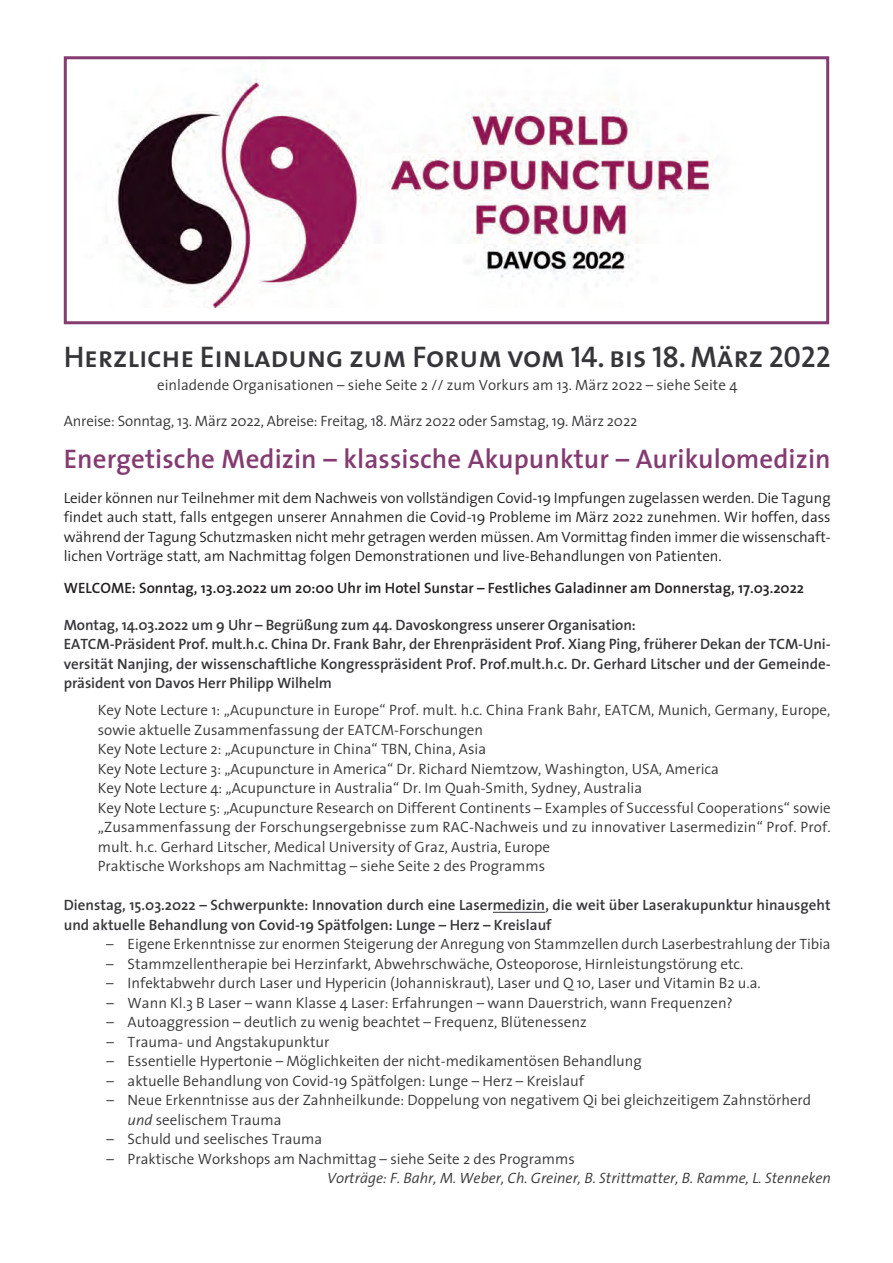
<style>
.page{position:relative;width:893px;height:1263px;background:#fff}
.page>*{position:absolute;margin:0;border:0;box-sizing:border-box;transform-origin:0 0}
.t1{font:30px "The Sans Semi Bold Caps";letter-spacing:-.01em;color:#363539}
.t2{font:600 27px "The Sans";letter-spacing:.005em;color:#843b72}
.t3{font:300 15px/19.5px "The Sans";color:#363539}
.t4{font:600 15px/19.5px "The Sans";color:#363539}
.t5{font:300 15px/19.5px "The Sans";color:#231f20;text-align:justify}
.t6{font:600 15px "The Sans";color:#231f20}
.t7{font:italic 300 15px "The Sans";color:#363539}
.s1{font-style:italic}
</style>
<div class="page">
<img style="left:114px;top:76px;width:602px;height:231px">
<div style="left:64px;top:56px;width:765px;height:268px;border:3px solid #843b72"></div>
<hr style="left:493px;top:912px;width:52px;height:1px;background:#363539">
<h1 class="t1" style="left:64px;top:347px;width:768px">Herzliche Einladung zum Forum vom 14. bis 18. März 2022</h1>
<p class="t3" style="left:157px;top:377px;width:582px">einladende Organisationen – siehe Seite 2 // zum Vorkurs am 13. März 2022 – siehe Seite 4</p>
<p class="t3" style="left:64px;top:413px;width:575px">Anreise: Sonntag, 13. März 2022, Abreise: Freitag, 18. März 2022 oder Samstag, 19. März 2022</p>
<h2 class="t2" style="left:64px;top:449px;width:768px">Energetische Medizin – klassische Akupunktur – Aurikulomedizin</h2>
<p class="t5" style="left:64px;top:490px;width:768px">Leider können nur Teilnehmer mit dem Nachweis von vollständigen Covid-19 Impfungen zugelassen werden. Die Tagung findet auch statt, falls entgegen unserer Annahmen die Covid-19 Probleme im März 2022 zunehmen. Wir hoffen, dass während der Tagung Schutzmasken nicht mehr getragen werden müssen. Am Vormittag finden immer die wissenschaft&shy;lichen Vorträge statt, am Nachmittag folgen Demonstrationen und live-Behandlungen von Patienten.</p>
<p class="t6" style="left:64px;top:582px;width:742px">WELCOME: Sonntag, 13.03.2022 um 20:00 Uhr im Hotel Sunstar – Festliches Galadinner am Donnerstag, 17.03.2022</p>
<p class="t4" style="left:64px;top:616px;width:768px">Montag, 14.03.2022 um 9 Uhr – Begrüßung zum 44. Davoskongress unserer Organisation:<br>EATCM-Präsident Prof. mult.h.c. China Dr. Frank Bahr, der Ehrenpräsident Prof. Xiang Ping, früherer Dekan der TCM-Uni&shy;versität Nanjing, der wissenschaftliche Kongresspräsident Prof. Prof.mult.h.c. Dr. Gerhard Litscher und der Gemeinde&shy;präsident von Davos Herr Philipp Wilhelm</p>
<p class="t3" style="left:98px;top:702px;width:734px">Key Note Lecture 1: „Acupuncture in Europe“ Prof. mult. h.c. China Frank Bahr, EATCM, Munich, Germany, Europe, sowie aktuelle Zusammenfassung der EATCM-Forschungen<br>Key Note Lecture 2: „Acupuncture in China“ TBN, China, Asia<br>Key Note Lecture 3: „Acupuncture in America“ Dr. Richard Niemtzow, Washington, USA, America<br>Key Note Lecture 4: „Acupuncture in Australia“ Dr. Im Quah-Smith, Sydney, Australia<br>Key Note Lecture 5: „Acupuncture Research on Different Continents – Examples of Successful Cooperations“ sowie „Zusammenfassung der Forschungsergebnisse zum RAC-Nachweis und zu innovativer Lasermedizin“ Prof. Prof. mult. h.c. Gerhard Litscher, Medical University of Graz, Austria, Europe<br>Praktische Workshops am Nachmittag – siehe Seite 2 des Programms</p>
<p class="t4" style="left:64px;top:897px;width:768px">Dienstag, 15.03.2022 – Schwerpunkte: Innovation durch eine Lasermedizin, die weit über Laserakupunktur hinausgeht und aktuelle Behandlung von Covid-19 Spätfolgen: Lunge – Herz – Kreislauf</p>
<p class="t3" style="left:106px;top:936px;width:726px">– Eigene Erkenntnisse zur enormen Steigerung der Anregung von Stammzellen durch Laserbestrahlung der Tibia</p>
<p class="t3" style="left:106px;top:955px;width:639px">– Stammzellentherapie bei Herzinfarkt, Abwehrschwäche, Osteoporose, Hirnleistungstörung etc.</p>
<p class="t3" style="left:106px;top:975px;width:656px">– Infektabwehr durch Laser und Hypericin (Johanniskraut), Laser und Q 10, Laser und Vitamin B2 u.a.</p>
<p class="t3" style="left:106px;top:994px;width:628px">– Wann Kl.3 B Laser – wann Klasse 4 Laser: Erfahrungen – wann Dauerstrich, wann Frequenzen?</p>
<p class="t3" style="left:106px;top:1014px;width:482px">– Autoaggression – deutlich zu wenig beachtet – Frequenz, Blütenessenz</p>
<p class="t3" style="left:106px;top:1033px;width:225px">– Trauma- und Angstakupunktur</p>
<p class="t3" style="left:106px;top:1053px;width:537px">– Essentielle Hypertonie – Möglichkeiten der nicht-medikamentösen Behandlung</p>
<p class="t3" style="left:106px;top:1072px;width:479px">– aktuelle Behandlung von Covid-19 Spätfolgen: Lunge – Herz – Kreislauf</p>
<p class="t3" style="left:128px;top:1092px;width:685px;text-indent:-21px">– Neue Erkenntnisse aus der Zahnheilkunde: Doppelung von negativem Qi bei gleichzeitigem Zahnstörherd <span class="s1">und</span> seelischem Trauma</p>
<p class="t3" style="left:106px;top:1131px;width:217px">– Schuld und seelisches Trauma</p>
<p class="t3" style="left:106px;top:1150px;width:470px">– Praktische Workshops am Nachmittag – siehe Seite 2 des Programms</p>
<p class="t7" style="left:327px;top:1172px;width:505px">Vorträge: F. Bahr, M. Weber, Ch. Greiner, B. Strittmatter, B. Ramme, L. Stenneken</p>
</div>
